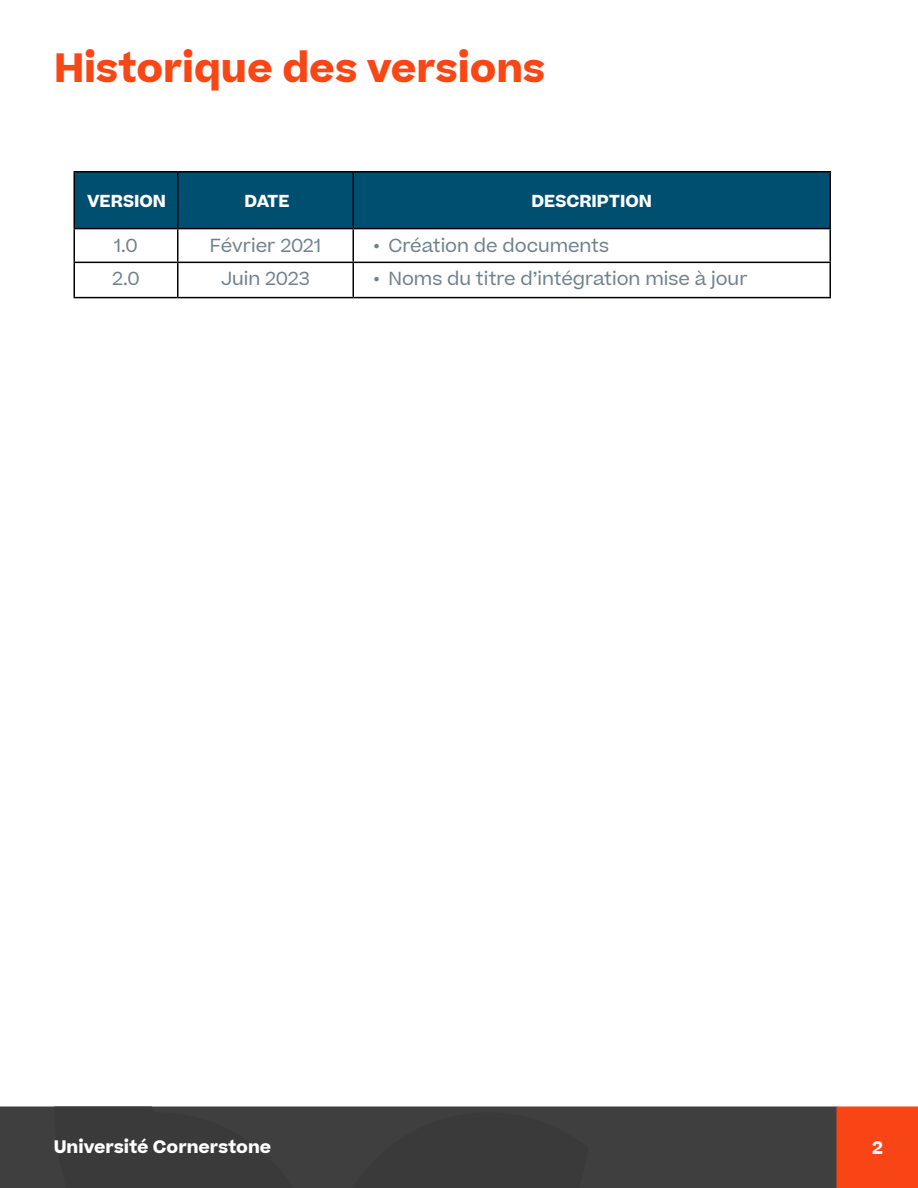
<style>
.page{position:relative;width:918px;height:1188px;background:#fff}
.page>*{position:absolute;margin:0;border:0;box-sizing:border-box;transform-origin:0 0}
.Paragraph_Style1{font:700 39px "Beatrice";color:#f94615}
.Paragraph_Style4{font:18px "Beatrice";color:#6f818d}
.Paragraph_Style2{font:18px "Beatrice";color:#6f818d}
.Paragraph_Style3{font:18px "Beatrice";color:#6f818d}
.Paragraph_Style1-2{font:700 17.25px "Beatrice";color:#fff}
.Paragraph_Style5{font:700 16.5px "Beatrice";color:#fff}
.Paragraph_Style7{font:700 16.5px "Beatrice";color:#fff}
.Paragraph_Style6{font:700 16.5px "Beatrice";color:#fff}
.s1{font-family:"Times New Roman"}
</style>
<div class="page">
<div style="left:74px;top:172px;width:756px;height:56px;background:#004f70"></div>
<svg style="left:75px;top:229px;width:755px;height:68px"></svg>
<hr style="left:74px;top:171px;width:104px;height:1px;background:#000">
<hr style="left:74px;top:173px;width:1px;height:55px;background:#000">
<hr style="left:178px;top:171px;width:175px;height:1px;background:#000">
<hr style="left:177px;top:173px;width:1px;height:55px;background:#000">
<hr style="left:353px;top:171px;width:478px;height:1px;background:#000">
<hr style="left:352px;top:173px;width:2px;height:55px;background:#000">
<hr style="left:830px;top:173px;width:1px;height:55px;background:#000">
<hr style="left:74px;top:228px;width:104px;height:1px;background:#000">
<hr style="left:74px;top:229px;width:1px;height:33px;background:#000">
<hr style="left:178px;top:228px;width:175px;height:1px;background:#000">
<hr style="left:177px;top:229px;width:1px;height:33px;background:#000">
<hr style="left:353px;top:228px;width:478px;height:1px;background:#000">
<hr style="left:352px;top:229px;width:2px;height:33px;background:#000">
<hr style="left:830px;top:229px;width:1px;height:33px;background:#000">
<hr style="left:74px;top:262px;width:104px;height:1px;background:#000">
<hr style="left:74px;top:263px;width:1px;height:34px;background:#000">
<hr style="left:178px;top:262px;width:175px;height:1px;background:#000">
<hr style="left:177px;top:263px;width:1px;height:34px;background:#000">
<hr style="left:353px;top:262px;width:478px;height:1px;background:#000">
<hr style="left:352px;top:263px;width:2px;height:34px;background:#000">
<hr style="left:830px;top:263px;width:1px;height:34px;background:#000">
<hr style="left:74px;top:297px;width:104px;height:1px;background:#000">
<hr style="left:178px;top:297px;width:175px;height:1px;background:#000">
<hr style="left:353px;top:297px;width:478px;height:1px;background:#000">
<div style="left:0;top:1107px;width:837px;height:81px;background:#3f3f3f"></div>
<div style="left:837px;top:1107px;width:81px;height:81px;background:#f94416"></div>
<p class="Paragraph_Style1" style="left:54px;top:42px;width:493px">Historique des versions</p>
<p class="Paragraph_Style7" style="left:87px;top:189px;width:81px">VERSION</p>
<p class="Paragraph_Style6" style="left:244px;top:189px;width:47px">DATE</p>
<p class="Paragraph_Style5" style="left:532px;top:189px;width:122px">DESCRIPTION</p>
<p class="Paragraph_Style3" style="left:114px;top:233px;width:25px">1.0</p>
<p class="Paragraph_Style4" style="left:210px;top:233px;width:113px">Février 2021</p>
<p class="Paragraph_Style4" style="left:374px;top:233px;width:237px"><span class="s1">•</span> Création de documents</p>
<p class="Paragraph_Style3" style="left:112px;top:266px;width:29px">2.0</p>
<p class="Paragraph_Style2" style="left:221px;top:266px;width:90px">Juin 2023</p>
<p class="Paragraph_Style4" style="left:374px;top:266px;width:376px"><span class="s1">•</span> Noms du titre d’intégration mise à jour</p>
<p class="Paragraph_Style1-2" style="left:54px;top:1135px;width:219px">Université Cornerstone</p>
<p class="Paragraph_Style1-2" style="left:872px;top:1136px;width:12px">2</p>
</div>
